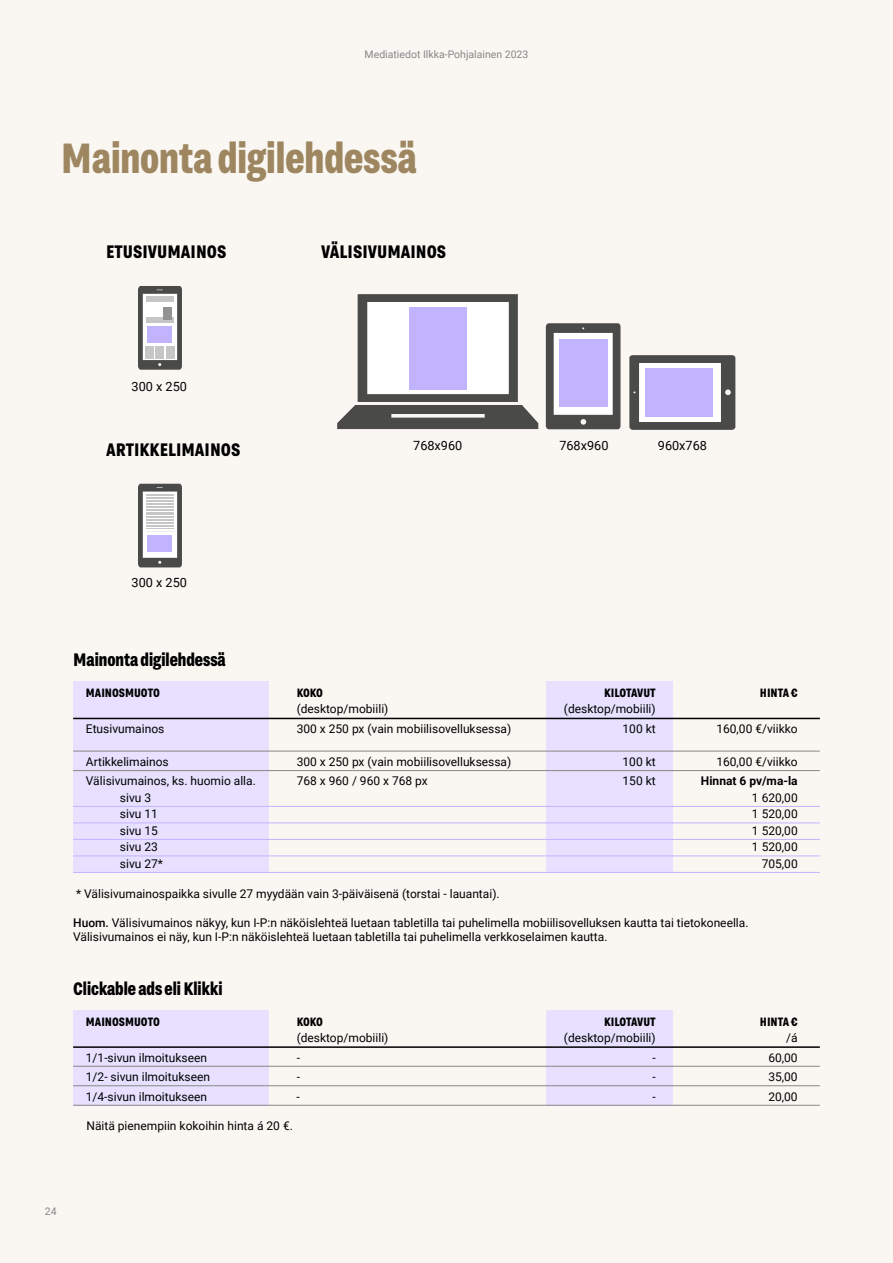
<style>
.page{position:relative;width:893px;height:1263px;background:#faf7f3}
.page>*{position:absolute;margin:0;border:0;box-sizing:border-box;transform-origin:0 0}
.t1{font:700 42px "Grtsk Zetta";color:#9e8760}
.t2{font:700 18px "Grtsk Zetta";color:#000}
.t3{font:12.75px "Roboto";color:#000}
.t4{font:12px/14.4px "Roboto";color:#000}
.t5{font:700 12px "Grtsk Zetta";color:#000}
.t6{font:700 12px "Roboto";color:#000}
.t7{font:10.5px "Roboto";color:#878787}
.s1{font-weight:500}
</style>
<div class="page">
<div style="left:73px;top:681px;width:196px;height:192px;background:#e7e1ff"></div>
<div style="left:73px;top:1010px;width:196px;height:96px;background:#e7e1ff"></div>
<div style="left:546px;top:681px;width:126px;height:192px;background:#e7e1ff"></div>
<div style="left:546px;top:1010px;width:126px;height:96px;background:#e7e1ff"></div>
<hr style="left:73px;top:718px;width:747px;height:1px;background:#000">
<hr style="left:73px;top:751px;width:747px;height:1px;background:#878787">
<hr style="left:73px;top:770px;width:747px;height:1px;background:#878787">
<hr style="left:73px;top:806px;width:747px;height:1px;background:#c2b3ff">
<hr style="left:73px;top:823px;width:747px;height:1px;background:#c2b3ff">
<hr style="left:73px;top:839px;width:747px;height:1px;background:#c2b3ff">
<hr style="left:73px;top:856px;width:747px;height:1px;background:#c2b3ff">
<hr style="left:73px;top:872px;width:747px;height:1px;background:#c2b3ff">
<hr style="left:73px;top:1046px;width:747px;height:2px;background:#000">
<hr style="left:73px;top:1066px;width:747px;height:1px;background:#878787">
<hr style="left:73px;top:1085px;width:747px;height:1px;background:#878787">
<hr style="left:73px;top:1105px;width:747px;height:1px;background:#878787">
<svg style="left:629px;top:355px;width:106px;height:75px"></svg>
<div style="left:646px;top:368px;width:67px;height:48px;background:#c2b3ff"></div>
<svg style="left:546px;top:323px;width:74px;height:106px"></svg>
<div style="left:559px;top:340px;width:49px;height:67px;background:#c2b3ff"></div>
<svg style="left:138px;top:484px;width:44px;height:83px"></svg>
<svg style="left:138px;top:286px;width:44px;height:84px"></svg>
<div style="left:146px;top:296px;width:28px;height:6px;background:#c6c6c6"></div>
<div style="left:146px;top:317px;width:28px;height:5px;background:#c6c6c6"></div>
<div style="left:145px;top:346px;width:9px;height:13px;background:#c6c6c6"></div>
<div style="left:156px;top:346px;width:8px;height:13px;background:#c6c6c6"></div>
<div style="left:166px;top:346px;width:9px;height:13px;background:#c6c6c6"></div>
<div style="left:163px;top:307px;width:8px;height:13px;background:#929292"></div>
<div style="left:148px;top:326px;width:24px;height:17px;background:#c2b3ff"></div>
<svg style="left:337px;top:294px;width:201px;height:135px"></svg>
<div style="left:409px;top:307px;width:57px;height:83px;background:#c2b3ff"></div>
<p class="t7" style="left:365px;top:47px;width:165px">Mediatiedot Ilkka-Pohjalainen 2023</p>
<h1 class="t1" style="left:61px;top:132px;width:357px">Mainonta digilehdessä</h1>
<h2 class="t2" style="left:106px;top:240px;width:122px">ETUSIVUMAINOS</h2>
<p class="t3" style="left:132px;top:378px;width:57px">300 x 250</p>
<h2 class="t2" style="left:106px;top:438px;width:136px">ARTIKKELIMAINOS</h2>
<p class="t3" style="left:132px;top:573px;width:57px">300 x 250</p>
<h2 class="t2" style="left:321px;top:240px;width:126px">VÄLISIVUMAINOS</h2>
<p class="t3" style="left:413px;top:436px;width:51px">768x960</p>
<p class="t3" style="left:559px;top:436px;width:51px">768x960</p>
<p class="t3" style="left:658px;top:436px;width:51px">960x768</p>
<h2 class="t2" style="left:73px;top:649px;width:154px">Mainonta digilehdessä</h2>
<p class="t5" style="left:86px;top:685px;width:76px">MAINOSMUOTO</p>
<p class="t5" style="left:297px;top:685px;width:28px">KOKO</p>
<p class="t5" style="left:604px;top:685px;width:53px">KILOTAVUT</p>
<p class="t5" style="left:760px;top:685px;width:39px">HINTA €</p>
<p class="t4" style="left:297px;top:701px;width:93px">(desktop/mobiili)</p>
<p class="t4" style="left:564px;top:701px;width:93px">(desktop/mobiili)</p>
<p class="t4" style="left:86px;top:721px;width:80px">Etusivumainos</p>
<p class="t4" style="left:297px;top:721px;width:216px">300 x 250 px (vain mobiilisovelluksessa)</p>
<p class="t4" style="left:622px;top:721px;width:35px">100 kt</p>
<p class="t4" style="left:716px;top:721px;width:83px">160,00 €/viikko</p>
<p class="t4" style="left:86px;top:754px;width:84px">Artikkelimainos</p>
<p class="t4" style="left:297px;top:754px;width:216px">300 x 250 px (vain mobiilisovelluksessa)</p>
<p class="t4" style="left:622px;top:754px;width:35px">100 kt</p>
<p class="t4" style="left:716px;top:754px;width:83px">160,00 €/viikko</p>
<p class="t4" style="left:86px;top:773px;width:171px">Välisivumainos, ks. huomio alla.</p>
<p class="t4" style="left:297px;top:773px;width:133px">768 x 960 / 960 x 768 px</p>
<p class="t4" style="left:623px;top:773px;width:35px">150 kt</p>
<p class="t6" style="left:701px;top:773px;width:98px">Hinnat 6 pv/ma-la</p>
<p class="t4" style="left:120px;top:790px;width:33px">sivu 3</p>
<p class="t4" style="left:752px;top:790px;width:47px">1 620,00</p>
<p class="t4" style="left:120px;top:806px;width:39px">sivu 11</p>
<p class="t4" style="left:752px;top:806px;width:47px">1 520,00</p>
<p class="t4" style="left:120px;top:823px;width:39px">sivu 15</p>
<p class="t4" style="left:752px;top:823px;width:47px">1 520,00</p>
<p class="t4" style="left:120px;top:839px;width:39px">sivu 23</p>
<p class="t4" style="left:752px;top:839px;width:47px">1 520,00</p>
<p class="t4" style="left:120px;top:856px;width:45px">sivu 27*</p>
<p class="t4" style="left:762px;top:856px;width:38px">705,00</p>
<p class="t4" style="left:76px;top:886px;width:425px">* Välisivumainospaikka sivulle 27 myydään vain 3-päiväisenä (torstai - lauantai).</p>
<p class="t4" style="left:73px;top:915px;width:677px"><span class="s1">Huom.</span> Välisivumainos näkyy, kun I-P:n näköislehteä luetaan tabletilla tai puhelimella mobiilisovelluksen kautta tai tietokoneella.<br>Välisivumainos ei näy, kun I-P:n näköislehteä luetaan tabletilla tai puhelimella verkkoselaimen kautta.</p>
<h2 class="t2" style="left:73px;top:977px;width:151px">Clickable ads eli Klikki</h2>
<p class="t5" style="left:86px;top:1014px;width:76px">MAINOSMUOTO</p>
<p class="t5" style="left:297px;top:1014px;width:28px">KOKO</p>
<p class="t5" style="left:604px;top:1014px;width:53px">KILOTAVUT</p>
<p class="t5" style="left:760px;top:1014px;width:39px">HINTA €</p>
<p class="t4" style="left:297px;top:1030px;width:93px">(desktop/mobiili)</p>
<p class="t4" style="left:564px;top:1030px;width:93px">(desktop/mobiili)</p>
<p class="t4" style="left:786px;top:1030px;width:13px">/á</p>
<p class="t4" style="left:86px;top:1050px;width:123px">1/1-sivun ilmoitukseen</p>
<p class="t4" style="left:297px;top:1050px;width:5px">-</p>
<p class="t4" style="left:652px;top:1050px;width:5px">-</p>
<p class="t4" style="left:768px;top:1050px;width:31px">60,00</p>
<p class="t4" style="left:86px;top:1069px;width:126px">1/2- sivun ilmoitukseen</p>
<p class="t4" style="left:297px;top:1069px;width:5px">-</p>
<p class="t4" style="left:652px;top:1069px;width:5px">-</p>
<p class="t4" style="left:768px;top:1069px;width:31px">35,00</p>
<p class="t4" style="left:86px;top:1089px;width:123px">1/4-sivun ilmoitukseen</p>
<p class="t4" style="left:297px;top:1089px;width:5px">-</p>
<p class="t4" style="left:652px;top:1089px;width:5px">-</p>
<p class="t4" style="left:768px;top:1089px;width:31px">20,00</p>
<p class="t7" style="left:45px;top:1203px;width:13px">24</p>
<p class="t4" style="left:86px;top:1118px;width:208px">Näitä pienempiin kokoihin hinta á 20 €.</p>
</div>
